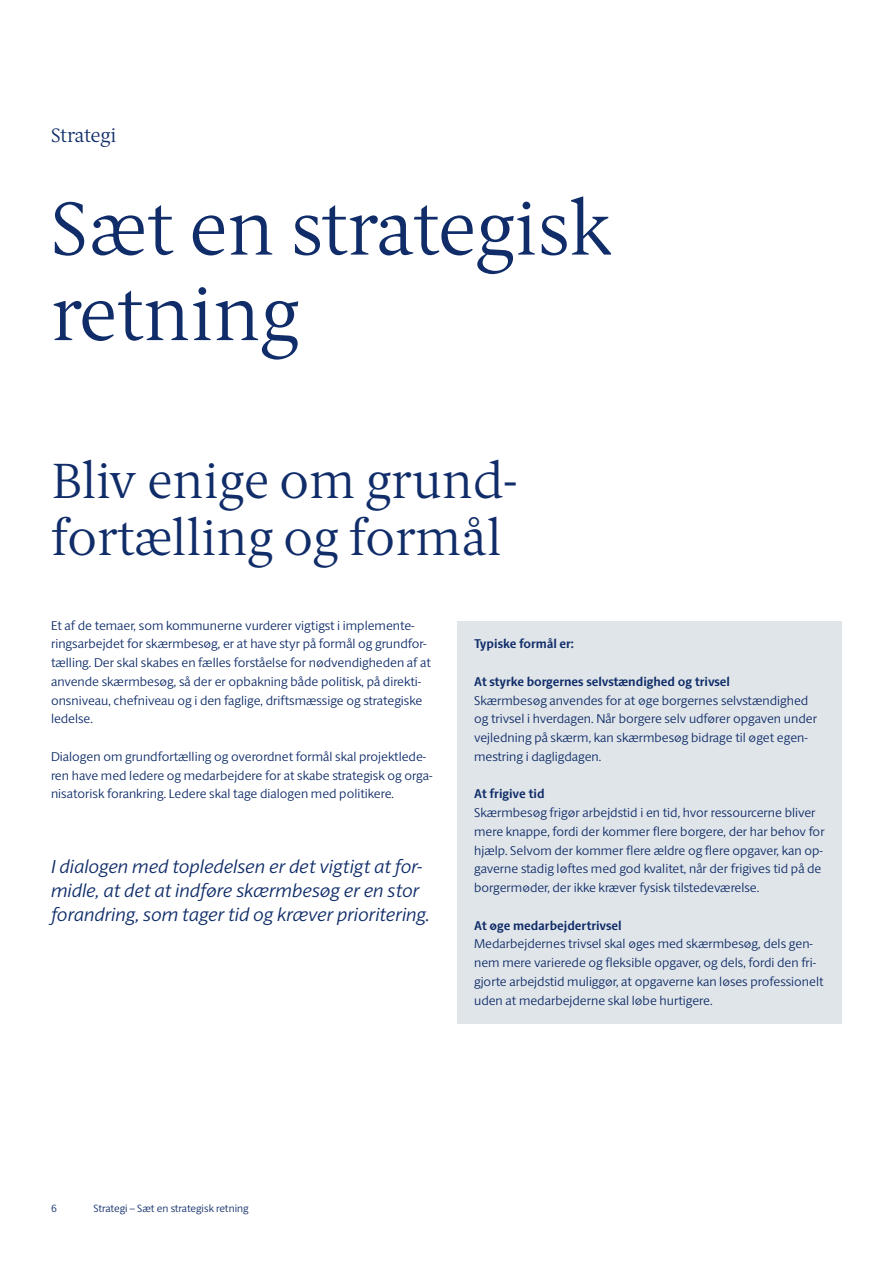
<style>
.page{position:relative;width:893px;height:1263px;background:#fff}
.page>*{position:absolute;margin:0;border:0;box-sizing:border-box;transform-origin:0 0}
.Rubrik_1{font:300 75px/85.5px "ID Serif";color:#102d69}
.Rubrik_1_5{font:300 49.5px/56.2px "ID Serif";color:#102d69}
.Manchet{font:300 19.5px "ID Serif";letter-spacing:-.01em;color:#102d69}
.Citat_uden_citationstegn{font:italic 300 18.75px/24px "ID Sans";color:#102d69}
.Brødtekst{font:300 12.75px/18.8px "ID Sans";color:#102d69}
.Brødtekst-2{font:700 12.75px "ID Sans";color:#102d69}
.t1{font:300 10.5px "ID Sans";color:#102d69}
</style>
<div class="page">
<div style="left:457px;top:621px;width:385px;height:402px;background:#e0e5e9"></div>
<p class="Manchet" style="left:51px;top:123px;width:67px">Strategi</p>
<h1 class="Rubrik_1" style="left:51px;top:187px;width:562px">Sæt en strategisk retning</h1>
<h1 class="Rubrik_1_5" style="left:51px;top:454px;width:468px">Bliv enige om grund&shy;fortælling og formål</h1>
<p class="Brødtekst" style="left:51px;top:616px;width:382px">Et af de temaer, som kommunerne vurderer vigtigst i implemente&shy;ringsarbejdet for skærmbesøg, er at have styr på formål og grundfor&shy;tælling. Der skal skabes en fælles forståelse for nødvendigheden af at anvende skærmbesøg, så der er opbakning både politisk, på direkti&shy;onsniveau, chefniveau og i den faglige, driftsmæssige og strategiske ledelse.</p>
<p class="Brødtekst" style="left:51px;top:747px;width:383px">Dialogen om grundfortælling og overordnet formål skal projektlede&shy;ren have med ledere og medarbejdere for at skabe strategisk og orga&shy;nisatorisk forankring. Ledere skal tage dialogen med politikere.</p>
<p class="Citat_uden_citationstegn" style="left:51px;top:855px;width:380px">I dialogen med topledelsen er det vigtigt at for&shy;midle, at det at indføre skærmbesøg er en stor forandring, som tager tid og kræver prioritering.</p>
<p class="Brødtekst-2" style="left:474px;top:636px;width:101px">Typiske formål er:</p>
<p class="Brødtekst-2" style="left:474px;top:674px;width:257px">At styrke borgernes selvstændighed og trivsel</p>
<p class="Brødtekst" style="left:474px;top:691px;width:344px">Skærmbesøg anvendes for at øge borgernes selvstændighed og trivsel i hverdagen. Når borgere selv udfører opgaven under vejledning på skærm, kan skærmbesøg bidrage til øget egen&shy;mestring i dagligdagen.</p>
<p class="Brødtekst-2" style="left:474px;top:786px;width:72px">At frigive tid</p>
<p class="Brødtekst" style="left:474px;top:803px;width:352px">Skærmbesøg frigør arbejdstid i en tid, hvor ressourcerne bliver mere knappe, fordi der kommer flere borgere, der har behov for hjælp. Selvom der kommer flere ældre og flere opgaver, kan op&shy;gaverne stadig løftes med god kvalitet, når der frigives tid på de borgermøder, der ikke kræver fysisk tilstedeværelse.</p>
<p class="Brødtekst-2" style="left:474px;top:917px;width:149px">At øge medarbejdertrivsel</p>
<p class="Brødtekst" style="left:474px;top:934px;width:351px">Medarbejdernes trivsel skal øges med skærmbesøg, dels gen&shy;nem mere varierede og fleksible opgaver, og dels, fordi den fri&shy;gjorte arbejdstid muliggør, at opgaverne kan løses professionelt uden at medarbejderne skal løbe hurtigere.</p>
<p class="t1" style="left:51px;top:1202px;width:7px">6</p>
<p class="t1" style="left:94px;top:1202px;width:157px">Strategi – Sæt en strategisk retning</p>
</div>
